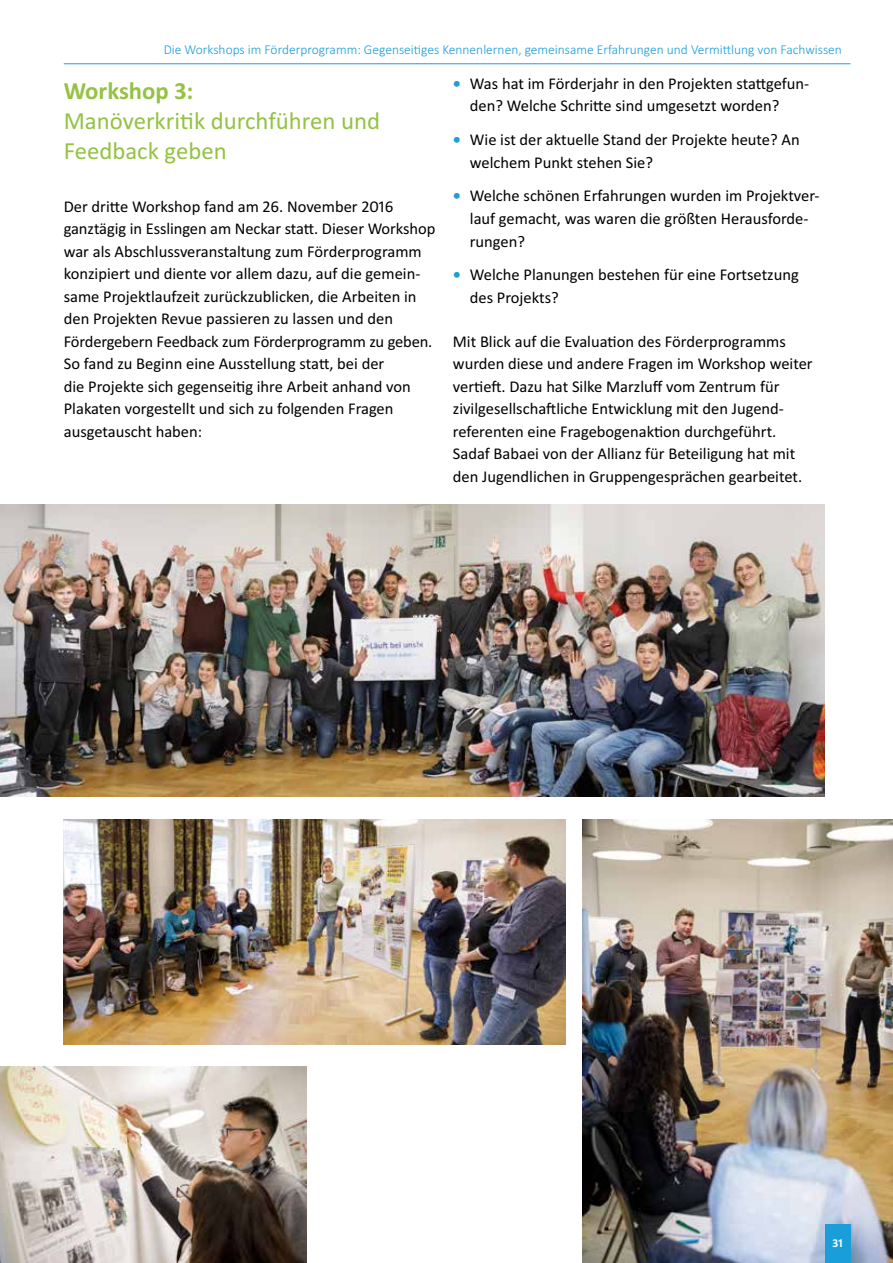
<style>
.page{position:relative;width:893px;height:1263px;background:#fff}
.page>*{position:absolute;margin:0;border:0;box-sizing:border-box;transform-origin:0 0}
.t1{font:24.75px/30px "Calibri";color:#94c242}
.t2{font:700 24.75px "Calibri";color:#94c242}
.t3{font:16.5px/22.5px "Calibri";color:#000}
.t4{font:300 13.5px "Calibri";color:#1a9eda}
.t5{font:700 12px "Calibri";color:#fff}
.s1{font-weight:700;color:#1a9eda}
</style>
<div class="page">
<hr style="left:64px;top:63px;width:786px;height:1px;background:#1a9eda">
<img style="left:0;top:504px;width:825px;height:293px">
<img style="left:583px;top:819px;width:310px;height:444px">
<div style="left:825px;top:1224px;width:25px;height:39px;background:#1a9eda"></div>
<img style="left:64px;top:819px;width:502px;height:225px">
<img style="left:0;top:1067px;width:306px;height:196px">
<p class="t4" style="left:164px;top:42px;width:680px">Die Workshops im Förderprogramm: Gegenseitiges Kennenlernen, gemeinsame Erfahrungen und Vermittlung von Fachwissen</p>
<h1 class="t2" style="left:64px;top:73px;width:131px">Workshop 3:</h1>
<h1 class="t1" style="left:64px;top:105px;width:318px">Manöverkritik durchführen und<br>Feedback geben</h1>
<p class="t3" style="left:64px;top:194px;width:373px">Der dritte Workshop fand am 26. November 2016 ganztägig in Esslingen am Neckar statt. Dieser Workshop war als Abschlussveranstaltung zum Förderprogramm konzipiert und diente vor allem dazu, auf die gemein&shy;same Projektlaufzeit zurückzublicken, die Arbeiten in den Projekten Revue passieren zu lassen und den Fördergebern Feedback zum Förderprogramm zu geben.<br>So fand zu Beginn eine Ausstellung statt, bei der<br>die Projekte sich gegenseitig ihre Arbeit anhand von Plakaten vorgestellt und sich zu folgenden Fragen ausgetauscht haben:</p>
<p class="t3" style="left:470px;top:72px;width:341px;text-indent:-17px"><span class="s1">•</span> Was hat im Förderjahr in den Projekten stattgefun&shy;den? Welche Schritte sind umgesetzt worden?</p>
<p class="t3" style="left:470px;top:128px;width:331px;text-indent:-17px"><span class="s1">•</span> Wie ist der aktuelle Stand der Projekte heute? An welchem Punkt stehen Sie?</p>
<p class="t3" style="left:470px;top:184px;width:351px;text-indent:-17px"><span class="s1">•</span> Welche schönen Erfahrungen wurden im Projektver&shy;lauf gemacht, was waren die größten Herausforde&shy;rungen?</p>
<p class="t3" style="left:470px;top:263px;width:330px;text-indent:-17px"><span class="s1">•</span> Welche Planungen bestehen für eine Fortsetzung des Projekts?</p>
<p class="t3" style="left:453px;top:329px;width:361px">Mit Blick auf die Evaluation des Förderprogramms wurden diese und andere Fragen im Workshop weiter vertieft. Dazu hat Silke Marzluff vom Zentrum für zivilgesellschaftliche Entwicklung mit den Jugend&shy;referenten eine Fragebogenaktion durchgeführt.<br>Sadaf Babaei von der Allianz für Beteiligung hat mit den Jugendlichen in Gruppengesprächen gearbeitet.</p>
<p class="t5" style="left:833px;top:1234px;width:12px">31</p>
</div>
